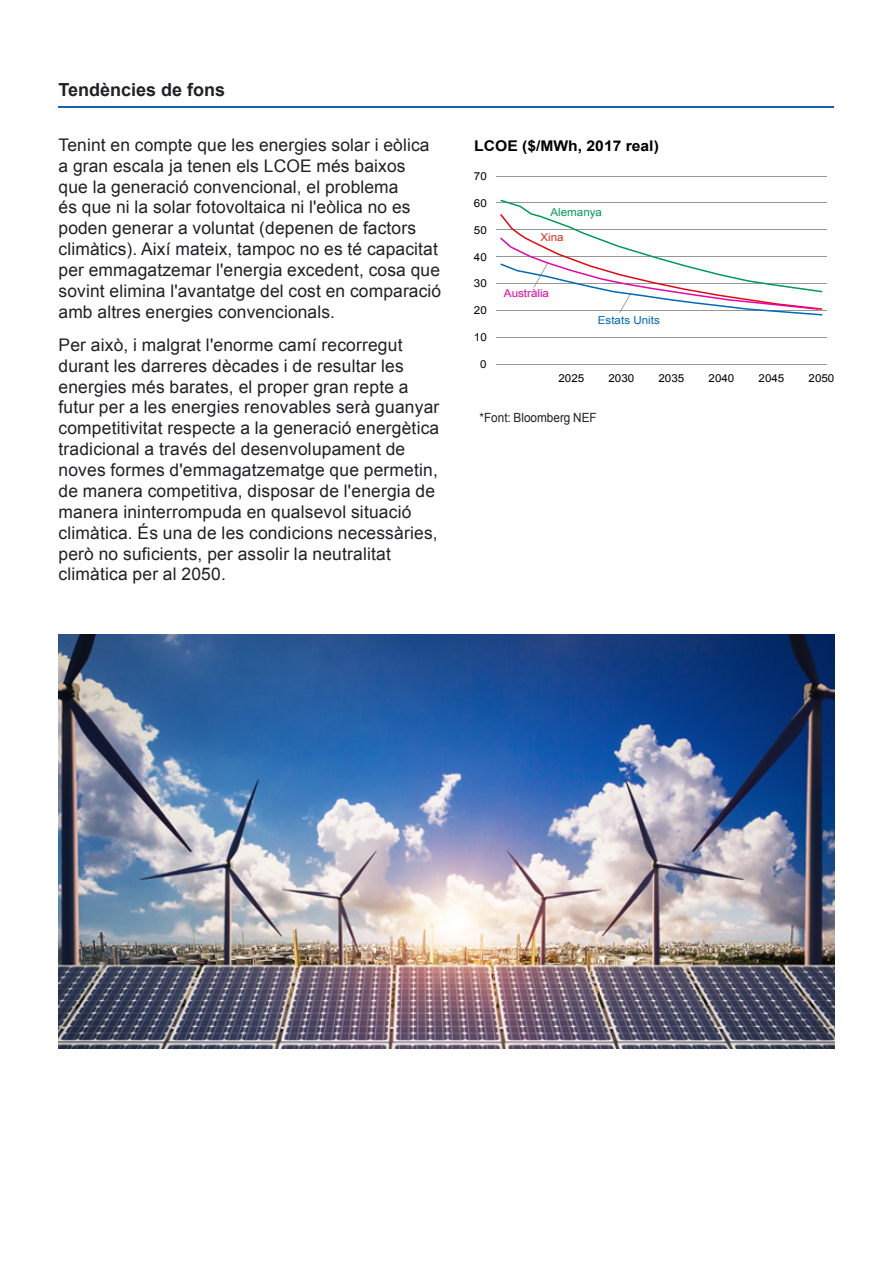
<style>
.page{position:relative;width:893px;height:1263px;background:#fff}
.page>*{position:absolute;margin:0;border:0;box-sizing:border-box;transform-origin:0 0}
.t1{font:700 18px "Arial";color:#212125}
.t2{font:17.4px/20.9px "Arial";letter-spacing:.01em;color:#212125}
.t3{font:700 14.85px "Arial";color:#000;scale:1.06 1}
.t4{font:12.75px "Arial";color:#212125;scale:.93 1}
.t5{font:10.95px "Arial";color:#000;scale:1.06 1}
.t6{font:10.95px "Arial";color:#0069b4;scale:1.06 1}
.t7{font:10.95px "Arial";color:#e306a4;scale:1.06 1}
.t8{font:10.95px "Arial";color:#009a54;scale:1.06 1}
.t9{font:10.95px "Arial";color:#da3126;scale:1.06 1}
</style>
<div class="page">
<hr style="left:58px;top:106px;width:776px;height:1px;background:#1c60aa">
<img style="left:59px;top:635px;width:775px;height:413px">
<hr style="left:496px;top:176px;width:330px;height:1px;background:#96969a">
<hr style="left:496px;top:203px;width:330px;height:1px;background:#96969a">
<hr style="left:496px;top:230px;width:330px;height:1px;background:#96969a">
<hr style="left:496px;top:257px;width:330px;height:1px;background:#96969a">
<hr style="left:496px;top:283px;width:330px;height:1px;background:#96969a">
<hr style="left:496px;top:310px;width:330px;height:1px;background:#96969a">
<hr style="left:496px;top:337px;width:330px;height:1px;background:#96969a">
<hr style="left:496px;top:364px;width:330px;height:1px;background:#96969a">
<svg style="left:500px;top:200px;width:322px;height:116px"></svg>
<p class="t1" style="left:58px;top:78px;width:168px">Tendències de fons</p>
<p class="t2" style="left:58px;top:134px;width:384px">Tenint en compte que les energies solar i eòlica a gran escala ja tenen els LCOE més baixos<br>que la generació convencional, el problema<br>és que ni la solar fotovoltaica ni l'eòlica no es poden generar a voluntat (depenen de factors climàtics). Així mateix, tampoc no es té capacitat per emmagatzemar l'energia excedent, cosa que sovint elimina l'avantatge del cost en comparació amb altres energies convencionals.</p>
<p class="t2" style="left:58px;top:334px;width:382px">Per això, i malgrat l'enorme camí recorregut durant les darreres dècades i de resultar les energies més barates, el proper gran repte a futur per a les energies renovables serà guanyar competitivitat respecte a la generació energètica tradicional a través del desenvolupament de noves formes d'emmagatzematge que permetin, de manera competitiva, disposar de l'energia de manera ininterrompuda en qualsevol situació climàtica. És una de les condicions necessàries, però no suficients, per assolir la neutralitat climàtica per al 2050.</p>
<p class="t3" style="left:474px;top:136px;width:176px">LCOE ($/MWh, 2017 real)</p>
<p class="t5" style="left:474px;top:169px;width:14px">70</p>
<p class="t5" style="left:474px;top:196px;width:14px">60</p>
<p class="t5" style="left:474px;top:223px;width:14px">50</p>
<p class="t5" style="left:474px;top:250px;width:14px">40</p>
<p class="t5" style="left:474px;top:276px;width:14px">30</p>
<p class="t5" style="left:474px;top:303px;width:14px">20</p>
<p class="t5" style="left:474px;top:330px;width:14px">10</p>
<p class="t5" style="left:480px;top:357px;width:8px">0</p>
<p class="t8" style="left:550px;top:205px;width:50px">Alemanya</p>
<p class="t9" style="left:540px;top:230px;width:23px">Xina</p>
<p class="t7" style="left:504px;top:286px;width:44px">Austràlia</p>
<p class="t6" style="left:598px;top:313px;width:60px">Estats Units</p>
<p class="t5" style="left:558px;top:371px;width:26px">2025</p>
<p class="t5" style="left:608px;top:371px;width:26px">2030</p>
<p class="t5" style="left:658px;top:371px;width:26px">2035</p>
<p class="t5" style="left:708px;top:371px;width:26px">2040</p>
<p class="t5" style="left:758px;top:371px;width:26px">2045</p>
<p class="t5" style="left:808px;top:371px;width:26px">2050</p>
<p class="t4" style="left:479px;top:410px;width:128px">*Font: Bloomberg NEF</p>
</div>
